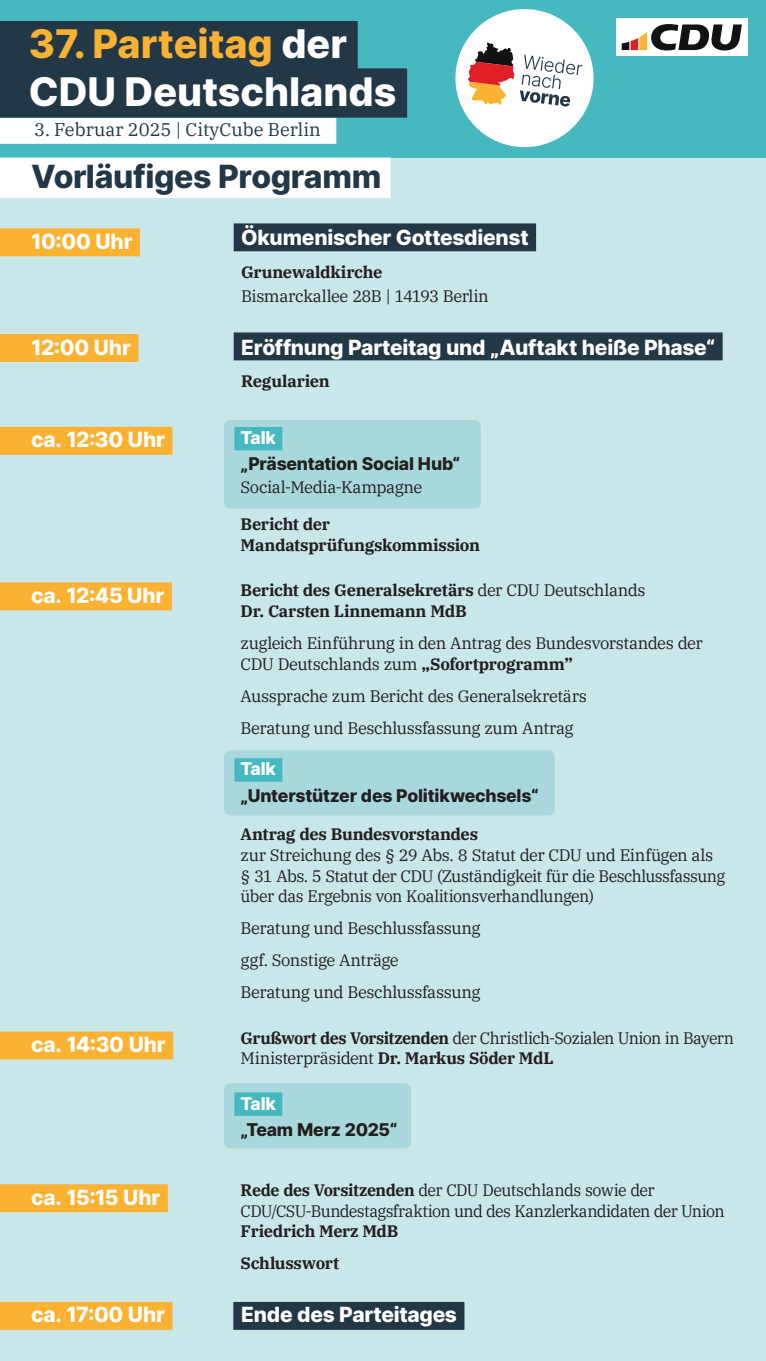
<style>
.page{position:relative;width:766px;height:1361px;background:#fff}
.page>*{position:absolute;margin:0;border:0;box-sizing:border-box;transform-origin:0 0}
.t1{font:800 39.42px/47.3px "Inter";color:#fff}
.t2{font:800 31.95px "Inter";letter-spacing:-.015em;color:#223847}
.t3{font:800 20.95px "Inter";letter-spacing:-.01em;color:#fff}
.t4{font:18.25px "IBM Plex Serif";color:#223847}
.t5{font:800 17.6px "Inter";letter-spacing:-.015em;color:#231f20}
.t6{font:800 17.6px "Inter";letter-spacing:-.01em;color:#fff}
.t7{font:16.55px/20.7px "IBM Plex Serif";letter-spacing:-.03em;color:#231f20}
.t8{font:700 16.55px/20.7px "IBM Plex Serif";letter-spacing:-.015em;color:#231f20}
.s1{color:#fbb131}
.s2{font-weight:400}
.s3{font-weight:700}
</style>
<div class="page">
<div style="left:0;top:157px;width:765px;height:1204px;background:#c9e6e9"></div>
<div style="left:224px;top:420px;width:256px;height:88px;background:#a9d8dc;border-radius:6px"></div>
<div style="left:224px;top:750px;width:330px;height:65px;background:#a9d8dc;border-radius:6px"></div>
<div style="left:224px;top:1083px;width:187px;height:65px;background:#a9d8dc;border-radius:6px"></div>
<div style="left:0;top:0;width:765px;height:157px;background:#46b9c0"></div>
<div style="left:0;top:118px;width:336px;height:26px;background:#fff"></div>
<div style="left:0;top:21px;width:357px;height:49px;background:#223847"></div>
<div style="left:0;top:68px;width:407px;height:50px;background:#223847"></div>
<svg style="left:455px;top:9px;width:139px;height:139px"></svg>
<div style="left:616px;top:18px;width:131px;height:38px;background:#fff"></div>
<svg style="left:621px;top:24px;width:120px;height:26px"></svg>
<div style="left:0;top:158px;width:390px;height:40px;background:#fff"></div>
<div style="left:234px;top:223px;width:302px;height:28px;background:#223847"></div>
<div style="left:0;top:228px;width:140px;height:28px;background:#fbb131"></div>
<div style="left:0;top:334px;width:138px;height:28px;background:#fbb131"></div>
<div style="left:0;top:427px;width:172px;height:28px;background:#fbb131"></div>
<div style="left:0;top:582px;width:172px;height:28px;background:#fbb131"></div>
<div style="left:0;top:1184px;width:168px;height:28px;background:#fbb131"></div>
<div style="left:0;top:1031px;width:173px;height:28px;background:#fbb131"></div>
<div style="left:0;top:1302px;width:172px;height:28px;background:#fbb131"></div>
<div style="left:234px;top:332px;width:488px;height:28px;background:#223847"></div>
<div style="left:234px;top:427px;width:48px;height:23px;background:#46b9c0"></div>
<div style="left:234px;top:758px;width:48px;height:24px;background:#46b9c0"></div>
<div style="left:234px;top:1092px;width:48px;height:24px;background:#46b9c0"></div>
<div style="left:233px;top:1302px;width:231px;height:28px;background:#223847"></div>
<h1 class="t1" style="left:29px;top:19px;width:369px"><span class="s1">37. Parteitag</span> der<br>CDU Deutschlands</h1>
<p class="t4" style="left:34px;top:116px;width:288px">3. Februar 2025 | CityCube Berlin</p>
<h2 class="t2" style="left:31px;top:153px;width:351px">Vorläufiges Programm</h2>
<p class="t3" style="left:241px;top:223px;width:289px">Ökumenischer Gottesdienst</p>
<p class="t8" style="left:241px;top:260px;width:143px">Grunewaldkirche</p>
<p class="t7" style="left:241px;top:285px;width:249px">Bismarckallee 28B | 14193 Berlin</p>
<p class="t3" style="left:31px;top:226px;width:103px">10:00 Uhr</p>
<p class="t3" style="left:31px;top:332px;width:101px">12:00 Uhr</p>
<p class="t3" style="left:31px;top:424px;width:135px">ca. 12:30 Uhr</p>
<p class="t3" style="left:31px;top:580px;width:135px">ca. 12:45 Uhr</p>
<p class="t3" style="left:31px;top:1029px;width:136px">ca. 14:30 Uhr</p>
<p class="t3" style="left:31px;top:1182px;width:130px">ca. 15:15 Uhr</p>
<p class="t3" style="left:31px;top:1299px;width:135px">ca. 17:00 Uhr</p>
<p class="t3" style="left:241px;top:332px;width:475px">Eröffnung Parteitag und „Auftakt heiße Phase“</p>
<p class="t8" style="left:241px;top:369px;width:90px">Regularien</p>
<p class="t6" style="left:240px;top:425px;width:37px">Talk</p>
<p class="t5" style="left:240px;top:451px;width:221px">„Präsentation Social Hub“</p>
<p class="t7" style="left:240px;top:475px;width:183px">Social-Media-Kampagne</p>
<p class="t8" style="left:240px;top:513px;width:241px">Bericht der<br>Mandatsprüfungskommission</p>
<p class="t8" style="left:240px;top:579px;width:406px">Bericht des Generalsekretärs <span class="s2">der CDU Deutschlands<br></span>Dr. Carsten Linnemann MdB</p>
<p class="t7" style="left:240px;top:631px;width:463px">zugleich Einführung in den Antrag des Bundesvorstandes der<br>CDU Deutschlands zum <span class="s3">„Sofortprogramm”</span></p>
<p class="t7" style="left:240px;top:679px;width:348px;line-height:32px">Aussprache zum Bericht des Generalsekretärs<br>Beratung und Beschlussfassung zum Antrag</p>
<p class="t6" style="left:240px;top:756px;width:37px">Talk</p>
<p class="t5" style="left:240px;top:782px;width:299px">„Unterstützer des Politikwechsels“</p>
<p class="t8" style="left:240px;top:822px;width:239px">Antrag des Bundesvorstandes</p>
<p class="t7" style="left:240px;top:843px;width:486px">zur Streichung des § 29 Abs. 8 Statut der CDU und Einfügen als § 31 Abs. 5 Statut der CDU (Zuständigkeit für die Beschlussfassung über das Ergebnis von Koalitionsverhandlungen)</p>
<p class="t7" style="left:240px;top:911px;width:241px;line-height:32px">Beratung und Beschlussfassung ggf. Sonstige Anträge<br>Beratung und Beschlussfassung</p>
<p class="t7" style="left:240px;top:1026px;width:495px"><span class="s3">Grußwort des Vorsitzenden</span> der Christlich-Sozialen Union in Bayern<br>Ministerpräsident <span class="s3">Dr. Markus Söder MdL</span></p>
<p class="t6" style="left:240px;top:1090px;width:37px">Talk</p>
<p class="t5" style="left:240px;top:1116px;width:158px">„Team Merz 2025“</p>
<p class="t7" style="left:240px;top:1178px;width:485px"><span class="s3">Rede des Vorsitzenden</span> der CDU Deutschlands sowie der<br>CDU/CSU-Bundestagsfraktion und des Kanzlerkandidaten der Union</p>
<p class="t8" style="left:240px;top:1214px;width:159px;line-height:32px">Friedrich Merz MdB<br>Schlusswort</p>
<p class="t3" style="left:241px;top:1299px;width:217px">Ende des Parteitages</p>
</div>
